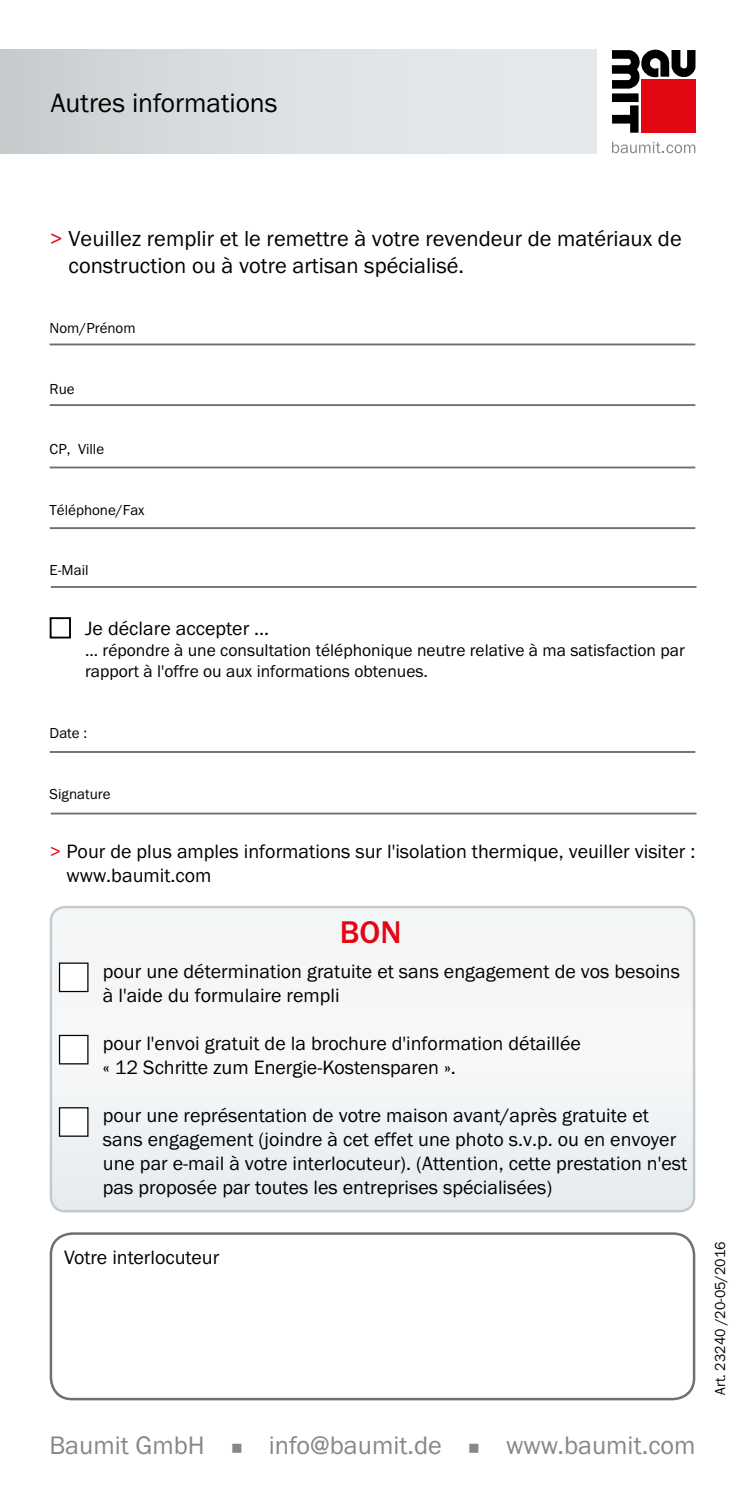
<style>
.page{position:relative;width:745px;height:1489px;background:#fff}
.page>*{position:absolute;margin:0;border:0;box-sizing:border-box;transform-origin:0 0}
.t1{font:500 32.5px "BM Franklin Gothic URW";color:#e30613}
.t2{font:27.5px "BM Franklin Gothic URW Boo";color:#000}
.t3{font:26.25px "BM Franklin Gothic URW Boo";color:#878787}
.t4{font:22.5px/27px "BM Franklin Gothic URW Boo";color:#000}
.t5{font:20px/24px "BM Franklin Gothic URW Boo";color:#000}
.t6{font:17.5px/21px "BM Franklin Gothic URW Boo";color:#000}
.t7{font:15px "BM Franklin Gothic URW Boo";color:#000}
.t8{font:15px "BM Franklin Gothic URW Boo";color:#000;scale:.95 1}
.s1{color:#e30613}
</style>
<div class="page">
<div style="left:51px;top:907px;width:642px;height:304px;background:#f4f6f6;border-radius:14px"></div>
<div style="left:50px;top:905px;width:644px;height:307px;border:2px solid #bdc6cb;border-radius:14px"></div>
<div style="left:50px;top:1232px;width:644px;height:168px;border:2px solid #706f6f;border-radius:21px"></div>
<div style="left:0;top:50px;width:595px;height:103px;background:linear-gradient(to right,#cdd0d2,#eaedf0)"></div>
<div style="left:640px;top:79px;width:54px;height:54px;background:#e30613"></div>
<svg style="left:611px;top:50px;width:83px;height:39px"></svg>
<div style="left:611px;top:93px;width:27px;height:9px;background:#000"></div>
<svg style="left:612px;top:105px;width:26px;height:28px"></svg>
<svg style="left:612px;top:142px;width:82px;height:11px"></svg>
<div style="left:59px;top:963px;width:29px;height:28px;background:#fff"></div>
<div style="left:59px;top:962px;width:29px;height:30px;border:1px solid #000"></div>
<div style="left:59px;top:1035px;width:29px;height:28px;background:#fff"></div>
<div style="left:59px;top:1034px;width:29px;height:30px;border:1px solid #000"></div>
<div style="left:59px;top:1107px;width:29px;height:29px;background:#fff"></div>
<div style="left:59px;top:1107px;width:29px;height:29px;border:1px solid #000"></div>
<hr style="left:50px;top:343px;width:644px;height:2px;background:#706f6f">
<div style="left:50px;top:617px;width:21px;height:21px;border:2px solid #000"></div>
<hr style="left:50px;top:404px;width:644px;height:2px;background:#706f6f">
<hr style="left:50px;top:466px;width:644px;height:2px;background:#706f6f">
<hr style="left:50px;top:527px;width:644px;height:2px;background:#706f6f">
<hr style="left:51px;top:586px;width:645px;height:2px;background:#706f6f">
<hr style="left:50px;top:751px;width:644px;height:2px;background:#706f6f">
<hr style="left:51px;top:812px;width:645px;height:2px;background:#706f6f">
<h2 class="t2" style="left:51px;top:85px;width:228px">Autres informations</h2>
<p class="t4" style="left:68px;top:225px;width:614px;text-indent:-19px"><span class="s1">&gt;</span> Veuillez remplir et le remettre à votre revendeur de matériaux de construction ou à votre artisan spécialisé.</p>
<p class="t7" style="left:50px;top:319px;width:87px">Nom/Prénom</p>
<p class="t7" style="left:50px;top:379px;width:27px">Rue</p>
<p class="t7" style="left:50px;top:440px;width:56px">CP, Ville</p>
<p class="t7" style="left:50px;top:500px;width:96px">Téléphone/Fax</p>
<p class="t7" style="left:50px;top:561px;width:40px">E-Mail</p>
<p class="t5" style="left:85px;top:617px;width:185px">Je déclare accepter ...</p>
<p class="t6" style="left:85px;top:640px;width:600px">... répondre à une consultation téléphonique neutre relative à ma satisfaction par rapport à l'offre ou aux informations obtenues.</p>
<p class="t7" style="left:50px;top:723px;width:39px">Date :</p>
<p class="t7" style="left:50px;top:784px;width:62px">Signature</p>
<p class="t5" style="left:66px;top:839px;width:630px;text-indent:-17px"><span class="s1">&gt;</span> Pour de plus amples informations sur l'isolation thermique, veuiller visiter : www.baumit.com</p>
<h1 class="t1" style="left:339px;top:911px;width:63px">BON</h1>
<p class="t5" style="left:103px;top:959px;width:578px">pour une détermination gratuite et sans engagement de vos besoins à l'aide du formulaire rempli</p>
<p class="t5" style="left:103px;top:1031px;width:479px">pour l'envoi gratuit de la brochure d'information détaillée « 12 Schritte zum Energie-Kostensparen ».</p>
<p class="t5" style="left:103px;top:1103px;width:585px">pour une représentation de votre maison avant/après gratuite et sans engagement (joindre à cet effet une photo s.v.p. ou en envoyer une par e-mail à votre interlocuteur). (Attention, cette prestation n'est pas proposée par toutes les entreprises spécialisées)</p>
<p class="t5" style="left:64px;top:1245px;width:156px">Votre interlocuteur</p>
<h3 class="t3" style="left:49px;top:1428px;width:647px">Baumit GmbH ■ info@baumit.de ■ www.baumit.com</h3>
<p class="t8" style="left:710px;top:1394px;width:163px;rotate:-90deg">Art. 23240 /20-05/2016</p>
</div>
